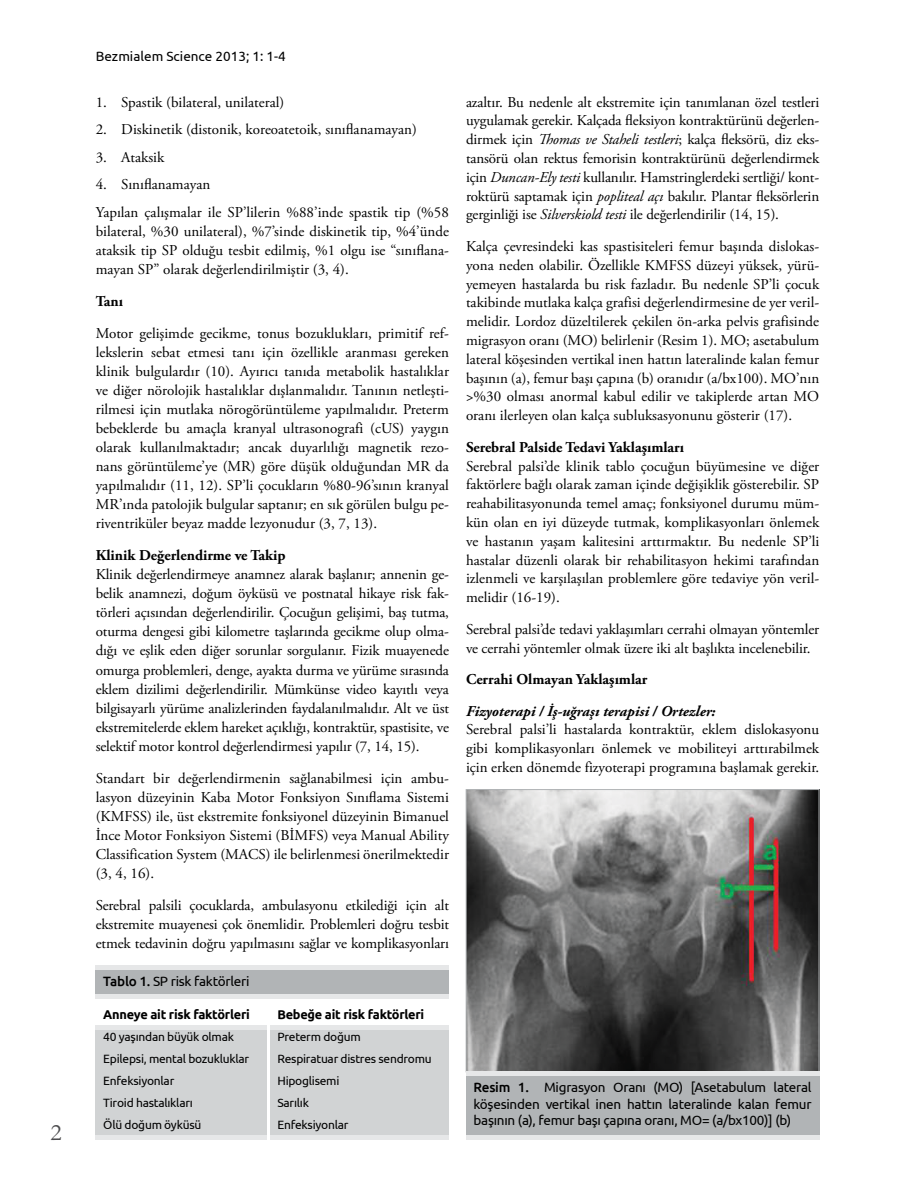
<style>
.page{position:relative;width:915px;height:1191px;background:#fff}
.page>*{position:absolute;margin:0;border:0;box-sizing:border-box;transform-origin:0 0}
.t1{font:24px "Garamond";color:#4d4d4f}
.t2{font:15px/19px "Adobe Garamond Pro";color:#000;text-align:justify}
.t3{font:700 15px "Adobe Garamond Pro";color:#000}
.t4{font:italic 700 15px "Adobe Garamond Pro";color:#000}
.t5{font:13.5px/16.2px "Ubuntu";letter-spacing:-.02em;color:#000;text-align:justify}
.t6{font:13.5px "Ubuntu";color:#000}
.t7{font:700 12.75px "Ubuntu";letter-spacing:-.02em;color:#000}
.t8{font:12px "Ubuntu";letter-spacing:-.02em;color:#000}
.s1{font-weight:500}
.s2{font-style:italic}
</style>
<div class="page">
<img style="left:467px;top:791px;width:350px;height:279px">
<div style="left:465px;top:789px;width:354px;height:283px;border:1px solid #b1b4b6"></div>
<div style="left:465px;top:1075px;width:354px;height:60px;background:#b1b4b6"></div>
<div style="left:465px;top:1135px;width:354px;height:5px;background:#e6e7e8"></div>
<hr style="left:465px;top:1071px;width:354px;height:4px;background:#e6e7e8">
<div style="left:96px;top:969px;width:353px;height:25px;background:#b1b4b6"></div>
<div style="left:96px;top:1029px;width:353px;height:106px;background:#d1d3d4"></div>
<div style="left:96px;top:994px;width:353px;height:5px;background:#e6e7e8"></div>
<hr style="left:96px;top:965px;width:353px;height:4px;background:#e6e7e8">
<hr style="left:96px;top:1025px;width:353px;height:4px;background:#e6e7e8">
<div style="left:96px;top:1135px;width:353px;height:5px;background:#e6e7e8"></div>
<hr style="left:268px;top:1009px;width:2px;height:131px;background:#fff">
<p class="t1" style="left:50px;top:1118px;width:13px">2</p>
<p class="t6" style="left:96px;top:48px;width:191px">Bezmialem Science 2013; 1: 1-4</p>
<p class="t2" style="left:96px;top:93px;width:190px">1. Spastik (bilateral, unilateral)</p>
<p class="t2" style="left:96px;top:120px;width:322px">2. Diskinetik (distonik, koreoatetoik, sınıflanamayan)</p>
<p class="t2" style="left:96px;top:148px;width:70px">3. Ataksik</p>
<p class="t2" style="left:96px;top:175px;width:116px">4. Sınıflanamayan</p>
<p class="t2" style="left:96px;top:203px;width:354px">Yapılan çalışmalar ile SP’lilerin %88’inde spastik tip (%58 bilateral, %30 unilateral), %7’sinde diskinetik tip, %4’ünde ataksik tip SP olduğu tesbit edilmiş, %1 olgu ise “sınıflana&shy;mayan SP” olarak değerlendirilmiştir (3, 4).</p>
<p class="t3" style="left:96px;top:292px;width:29px">Tanı</p>
<p class="t2" style="left:96px;top:324px;width:354px">Motor gelişimde gecikme, tonus bozuklukları, primitif ref&shy;lekslerin sebat etmesi tanı için özellikle aranması gereken klinik bulgulardır (10). Ayırıcı tanıda metabolik hastalıklar ve diğer nörolojik hastalıklar dışlanmalıdır. Tanının netleşti&shy;rilmesi için mutlaka nörogörüntüleme yapılmalıdır. Preterm bebeklerde bu amaçla kranyal ultrasonografi (cUS) yaygın olarak kullanılmaktadır; ancak duyarlılığı magnetik rezo&shy;nans görüntüleme’ye (MR) göre düşük olduğundan MR da yapılmalıdır (11, 12). SP’li çocukların %80-96’sının kranyal MR’ında patolojik bulgular saptanır; en sık görülen bulgu pe&shy;riventriküler beyaz madde lezyonudur (3, 7, 13).</p>
<p class="t3" style="left:96px;top:546px;width:191px">Klinik Değerlendirme ve Takip</p>
<p class="t2" style="left:96px;top:565px;width:354px">Klinik değerlendirmeye anamnez alarak başlanır; annenin ge&shy;belik anamnezi, doğum öyküsü ve postnatal hikaye risk fak&shy;törleri açısından değerlendirilir. Çocuğun gelişimi, baş tutma, oturma dengesi gibi kilometre taşlarında gecikme olup olma&shy;dığı ve eşlik eden diğer sorunlar sorgulanır. Fizik muayenede omurga problemleri, denge, ayakta durma ve yürüme sırasında eklem dizilimi değerlendirilir. Mümkünse video kayıtlı veya bilgisayarlı yürüme analizlerinden faydalanılmalıdır. Alt ve üst ekstremitelerde eklem hareket açıklığı, kontraktür, spastisite, ve selektif motor kontrol değerlendirmesi yapılır (7, 14, 15).</p>
<p class="t2" style="left:96px;top:769px;width:354px">Standart bir değerlendirmenin sağlanabilmesi için ambu&shy;lasyon düzeyinin Kaba Motor Fonksiyon Sınıflama Sistemi (KMFSS) ile, üst ekstremite fonksiyonel düzeyinin Bimanuel İnce Motor Fonksiyon Sistemi (BİMFS) veya Manual Ability Classification System (MACS) ile belirlenmesi önerilmektedir (3, 4, 16).</p>
<p class="t2" style="left:96px;top:896px;width:354px">Serebral palsili çocuklarda, ambulasyonu etkilediği için alt ekstremite muayenesi çok önemlidir. Problemleri doğru tesbit etmek tedavinin doğru yapılmasını sağlar ve komplikasyonları</p>
<p class="t5" style="left:103px;top:973px;width:148px"><span class="s1">Tablo 1.</span> SP risk faktörleri</p>
<p class="t7" style="left:103px;top:1006px;width:148px">Anneye ait risk faktörleri</p>
<p class="t7" style="left:277px;top:1006px;width:148px">Bebeğe ait risk faktörleri</p>
<p class="t8" style="left:103px;top:1029px;width:132px">40 yaşından büyük olmak</p>
<p class="t8" style="left:277px;top:1029px;width:85px">Preterm doğum</p>
<p class="t8" style="left:103px;top:1051px;width:147px">Epilepsi, mental bozukluklar</p>
<p class="t8" style="left:277px;top:1051px;width:156px">Respiratuar distres sendromu</p>
<p class="t8" style="left:103px;top:1073px;width:72px">Enfeksiyonlar</p>
<p class="t8" style="left:277px;top:1073px;width:63px">Hipoglisemi</p>
<p class="t8" style="left:103px;top:1095px;width:91px">Tiroid hastalıkları</p>
<p class="t8" style="left:277px;top:1095px;width:33px">Sarılık</p>
<p class="t8" style="left:103px;top:1117px;width:100px">Ölü doğum öyküsü</p>
<p class="t8" style="left:277px;top:1117px;width:72px">Enfeksiyonlar</p>
<p class="t2" style="left:466px;top:93px;width:354px">azaltır. Bu nedenle alt ekstremite için tanımlanan özel testleri uygulamak gerekir. Kalçada fleksiyon kontraktürünü değerlen&shy;dirmek için <span class="s2">Thomas ve Staheli testleri</span>; kalça fleksörü, diz eks&shy;tansörü olan rektus femorisin kontraktürünü değerlendirmek için <span class="s2">Duncan-Ely testi</span> kullanılır. Hamstringlerdeki sertliği/ kont&shy;roktürü saptamak için <span class="s2">popliteal açı</span> bakılır. Plantar fleksörlerin gerginliği ise <span class="s2">Silverskiold testi</span> ile değerlendirilir (14, 15).</p>
<p class="t2" style="left:466px;top:237px;width:354px">Kalça çevresindeki kas spastisiteleri femur başında dislokas&shy;yona neden olabilir. Özellikle KMFSS düzeyi yüksek, yürü&shy;yemeyen hastalarda bu risk fazladır. Bu nedenle SP’li çocuk takibinde mutlaka kalça grafisi değerlendirmesine de yer veril&shy;melidir. Lordoz düzeltilerek çekilen ön-arka pelvis grafisinde migrasyon oranı (MO) belirlenir (Resim 1). MO; asetabulum lateral köşesinden vertikal inen hattın lateralinde kalan femur başının (a), femur başı çapına (b) oranıdır (a/bx100). MO’nın &gt;%30 olması anormal kabul edilir ve takiplerde artan MO oranı ilerleyen olan kalça subluksasyonunu gösterir (17).</p>
<p class="t3" style="left:466px;top:438px;width:219px">Serebral Palside Tedavi Yaklaşımları</p>
<p class="t2" style="left:466px;top:457px;width:354px">Serebral palsi’de klinik tablo çocuğun büyümesine ve diğer faktörlere bağlı olarak zaman içinde değişiklik gösterebilir. SP reahabilitasyonunda temel amaç; fonksiyonel durumu müm&shy;kün olan en iyi düzeyde tutmak, komplikasyonları önlemek ve hastanın yaşam kalitesini arttırmaktır. Bu nedenle SP’li hastalar düzenli olarak bir rehabilitasyon hekimi tarafından izlenmeli ve karşılaşılan problemlere göre tedaviye yön veril&shy;melidir (16-19).</p>
<p class="t2" style="left:466px;top:620px;width:354px">Serebral palsi’de tedavi yaklaşımları cerrahi olmayan yöntemler ve cerrahi yöntemler olmak üzere iki alt başlıkta incelenebilir.</p>
<p class="t3" style="left:466px;top:670px;width:183px">Cerrahi Olmayan Yaklaşımlar</p>
<p class="t4" style="left:466px;top:702px;width:251px">Fizyoterapi / İş-uğraşı terapisi / Ortezler:</p>
<p class="t2" style="left:466px;top:721px;width:354px">Serebral palsi’li hastalarda kontraktür, eklem dislokasyonu gibi komplikasyonları önlemek ve mobiliteyi arttırabilmek için erken dönemde fizyoterapi programına başlamak gerekir.</p>
<p class="t5" style="left:473px;top:1079px;width:339px"><span class="s1">Resim 1.</span> Migrasyon Oranı (MO) [Asetabulum lateral köşesinden vertikal inen hattın lateralinde kalan femur başının (a), femur başı çapına oranı, MO= (a/bx100)] (b)</p>
</div>
